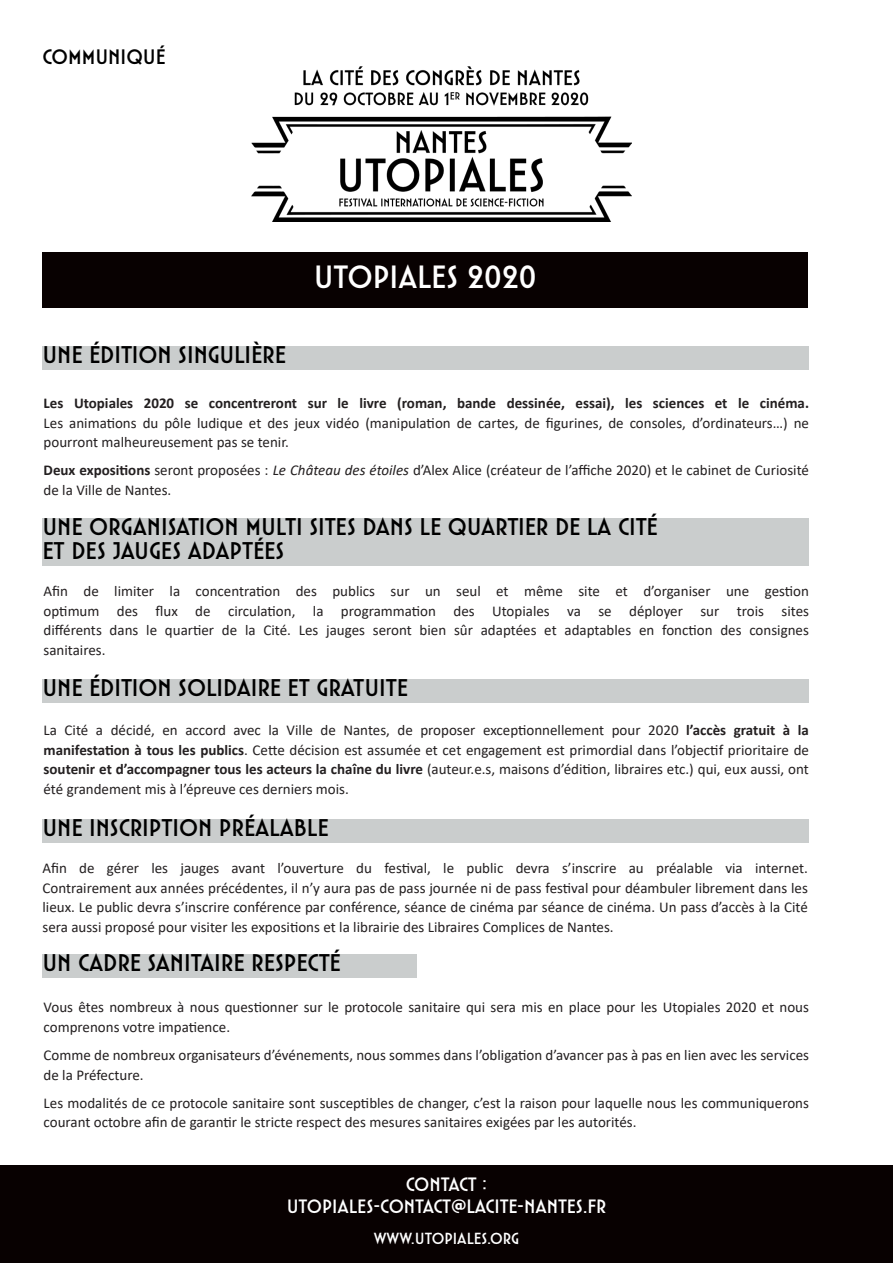
<style>
.page{position:relative;width:893px;height:1263px;background:#fff}
.page>*{position:absolute;margin:0;border:0;box-sizing:border-box;transform-origin:0 0}
.t1{font:30px "Utopiales";color:#fff}
.t2{font:22.5px/24px "Utopiales";color:#000}
.t3{font:19.5px "Utopiales";color:#000}
.t4{font:18px "Utopiales";color:#fff}
.t5{font:15px/19.5px "Calibri";color:#231f20;text-align:justify}
.t6{font:15px "Utopiales";color:#fff}
.s1{font-weight:700}
.s2{font-style:italic}
</style>
<div class="page">
<img style="left:251px;top:66px;width:381px;height:155px">
<div style="left:0;top:1165px;width:893px;height:98px;background:#080101"></div>
<div style="left:43px;top:346px;width:766px;height:24px;background:#cacdcd"></div>
<div style="left:43px;top:518px;width:766px;height:48px;background:#cacdcd"></div>
<div style="left:43px;top:679px;width:766px;height:24px;background:#cacdcd"></div>
<div style="left:42px;top:819px;width:767px;height:24px;background:#cacdcd"></div>
<div style="left:42px;top:954px;width:375px;height:23px;background:#cacdcd"></div>
<div style="left:42px;top:253px;width:766px;height:55px;background:#080101"></div>
<p class="t3" style="left:42px;top:45px;width:124px">COMMUNIQUÉ</p>
<p class="t2" style="left:43px;top:343px;width:245px">UNE ÉDITION SINGULIÈRE</p>
<p class="t1" style="left:314px;top:258px;width:224px">UTOPIALES 2020</p>
<p class="t5" style="left:44px;top:393px;width:767px"><span class="s1">Les Utopiales 2020 se concentreront sur le livre (roman, bande dessinée, essai), les sciences et le cinéma.<br></span>Les animations du pôle ludique et des jeux vidéo (manipulation de cartes, de figurines, de consoles, d’ordinateurs…) ne pourront malheureusement pas se tenir.</p>
<p class="t5" style="left:44px;top:460px;width:767px"><span class="s1">Deux expositions</span> seront proposées : <span class="s2">Le Château des étoiles</span> d’Alex Alice (créateur de l’affiche 2020) et le cabinet de Curiosité de la Ville de Nantes.</p>
<p class="t2" style="left:43px;top:514px;width:616px">UNE ORGANISATION MULTI SITES DANS LE QUARTIER DE LA CITÉ<br>ET DES JAUGES ADAPTÉES</p>
<p class="t5" style="left:44px;top:581px;width:767px">Afin de limiter la concentration des publics sur un seul et même site et d’organiser une gestion optimum des flux de circulation, la programmation des Utopiales va se déployer sur trois sites différents dans le quartier de la Cité. Les jauges seront bien sûr adaptées et adaptables en fonction des consignes sanitaires.</p>
<p class="t2" style="left:43px;top:676px;width:367px">UNE ÉDITION SOLIDAIRE ET GRATUITE</p>
<p class="t5" style="left:44px;top:720px;width:767px">La Cité a décidé, en accord avec la Ville de Nantes, de proposer exceptionnellement pour 2020 <span class="s1">l’accès gratuit à la manifestation à tous les publics</span>. Cette décision est assumée et cet engagement est primordial dans l’objectif prioritaire de <span class="s1">soutenir et d’accompagner tous les acteurs la chaîne du livre</span> (auteur.e.s, maisons d’édition, libraires etc.) qui, eux aussi, ont été grandement mis à l’épreuve ces derniers mois.</p>
<p class="t2" style="left:42px;top:816px;width:287px">UNE INSCRIPTION PRÉALABLE</p>
<p class="t5" style="left:43px;top:858px;width:767px">Afin de gérer les jauges avant l’ouverture du festival, le public devra s’inscrire au préalable via internet.<br>Contrairement aux années précédentes, il n’y aura pas de pass journée ni de pass festival pour déambuler librement dans les lieux. Le public devra s’inscrire conférence par conférence, séance de cinéma par séance de cinéma. Un pass d’accès à la Cité sera aussi proposé pour visiter les expositions et la librairie des Libraires Complices de Nantes.</p>
<p class="t2" style="left:42px;top:951px;width:300px">UN CADRE SANITAIRE RESPECTÉ</p>
<p class="t5" style="left:44px;top:997px;width:767px">Vous êtes nombreux à nous questionner sur le protocole sanitaire qui sera mis en place pour les Utopiales 2020 et nous comprenons votre impatience.</p>
<p class="t5" style="left:44px;top:1045px;width:767px">Comme de nombreux organisateurs d’événements, nous sommes dans l’obligation d’avancer pas à pas en lien avec les services de la Préfecture.</p>
<p class="t5" style="left:44px;top:1092px;width:767px">Les modalités de ce protocole sanitaire sont susceptibles de changer, c’est la raison pour laquelle nous les communiquerons courant octobre afin de garantir le stricte respect des mesures sanitaires exigées par les autorités.</p>
<p class="t4" style="left:406px;top:1174px;width:83px">CONTACT :</p>
<p class="t4" style="left:287px;top:1195px;width:321px">UTOPIALES-CONTACT@LACITE-NANTES.FR</p>
<p class="t6" style="left:374px;top:1229px;width:147px">WWW.UTOPIALES.ORG</p>
</div>
